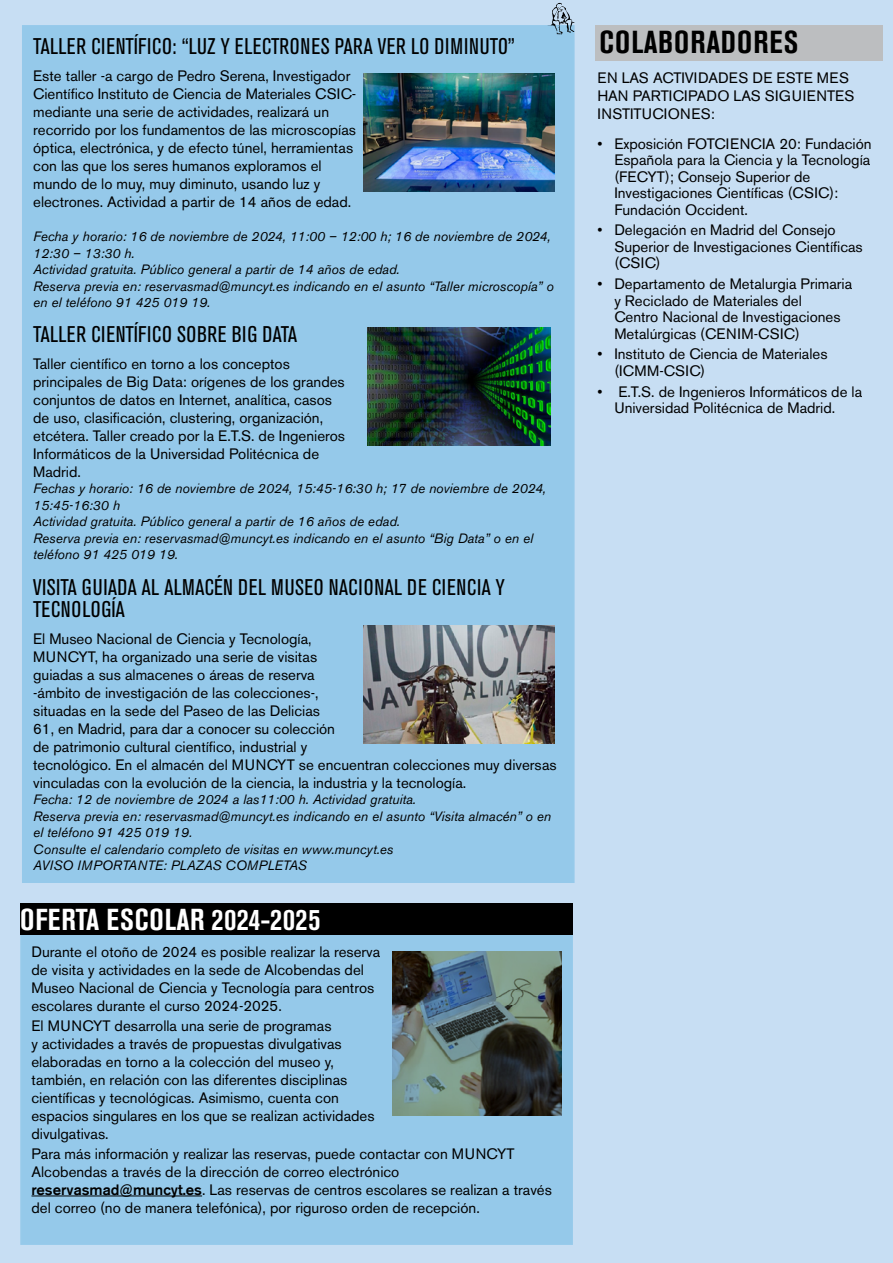
<style>
.page{position:relative;width:893px;height:1263px;background:#c7def3}
.page>*{position:absolute;margin:0;border:0;box-sizing:border-box;transform-origin:0 0}
.titulo_-_Lateral{font:700 condensed 31.5px "Akzidenz Grotesk BE";letter-spacing:.035em;color:#000}
.titulo_-_blanco{font:700 condensed 30px "Akzidenz Grotesk BE";letter-spacing:.03em;color:#fff}
.subtitulo{font:condensed 22.5px/22.5px "Akzidenz Grotesk BE";letter-spacing:.02em;color:#000}
.aula_taller{font:15px/18px "Akzidenz Grotesk BE";color:#000}
.reservas_publico_etc{font:15px/18px "Akzidenz Grotesk BE";color:#000}
.textos_taller{font:15px/18px "Akzidenz Grotesk BE";letter-spacing:.01em;color:#000}
.aula_taller-2{font:italic 13.5px/16.5px "Akzidenz Grotesk BE";color:#000}
.s1{font-weight:500}
</style>
<div class="page">
<div style="left:22px;top:25px;width:553px;height:858px;background:#95c9ea"></div>
<div style="left:20px;top:928px;width:553px;height:317px;background:#95c9ea"></div>
<hr style="left:31px;top:1195px;width:171px;height:1px;background:#000">
<div style="left:20px;top:904px;width:553px;height:31px;background:#000"></div>
<img style="left:392px;top:951px;width:169px;height:165px">
<div style="left:595px;top:25px;width:287px;height:36px;background:#bcbec0"></div>
<svg style="left:547px;top:3px;width:28px;height:32px"></svg>
<img style="left:367px;top:327px;width:184px;height:118px">
<img style="left:364px;top:73px;width:190px;height:118px">
<img style="left:364px;top:625px;width:190px;height:118px">
<p class="subtitulo" style="left:33px;top:36px;width:483px">TALLER CIENTÍFICO: “LUZ Y ELECTRONES PARA VER LO DIMINUTO”</p>
<p class="aula_taller" style="left:33px;top:66px;width:325px">Este taller -a cargo de Pedro Serena, Investigador Científico Instituto de Ciencia de Materiales CSIC&shy;mediante una serie de actividades, realizará un recorrido por los fundamentos de las microscopías óptica, electrónica, y de efecto túnel, herramientas con las que los seres humanos exploramos el mundo de lo muy, muy diminuto, usando luz y electrones. Actividad a partir de 14 años de edad.</p>
<p class="aula_taller-2" style="left:33px;top:228px;width:519px">Fecha y horario: 16 de noviembre de 2024, 11:00 – 12:00 h; 16 de noviembre de 2024,<br>12:30 – 13:30 h.</p>
<p class="aula_taller-2" style="left:33px;top:261px;width:368px">Actividad gratuita. Público general a partir de 14 años de edad.</p>
<p class="aula_taller-2" style="left:33px;top:278px;width:522px">Reserva previa en: reservasmad@muncyt.es indicando en el asunto “Taller microscopía” o en el teléfono 91 425 019 19.</p>
<p class="subtitulo" style="left:33px;top:324px;width:265px">TALLER CIENTÍFICO SOBRE BIG DATA</p>
<p class="aula_taller" style="left:33px;top:355px;width:313px">Taller científico en torno a los conceptos principales de Big Data: orígenes de los grandes conjuntos de datos en Internet, analítica, casos de uso, clasificación, clustering, organización, etcétera. Taller creado por la E.T.S. de Ingenieros Informáticos de la Universidad Politécnica de Madrid.</p>
<p class="aula_taller-2" style="left:33px;top:480px;width:514px">Fechas y horario: 16 de noviembre de 2024, 15:45-16:30 h; 17 de noviembre de 2024,<br>15:45-16:30 h</p>
<p class="aula_taller-2" style="left:33px;top:513px;width:368px">Actividad gratuita. Público general a partir de 16 años de edad.</p>
<p class="aula_taller-2" style="left:33px;top:530px;width:501px">Reserva previa en: reservasmad@muncyt.es indicando en el asunto “Big Data” o en el teléfono 91 425 019 19.</p>
<p class="subtitulo" style="left:33px;top:576px;width:473px">VISITA GUIADA AL ALMACÉN DEL MUSEO NACIONAL DE CIENCIA Y<br>TECNOLOGÍA</p>
<p class="aula_taller" style="left:33px;top:629px;width:525px">El Museo Nacional de Ciencia y Tecnología,<br>MUNCYT, ha organizado una serie de visitas<br>guiadas a sus almacenes o áreas de reserva<br>-ámbito de investigación de las colecciones-,<br>situadas en la sede del Paseo de las Delicias<br>61, en Madrid, para dar a conocer su colección<br>de patrimonio cultural científico, industrial y<br>tecnológico. En el almacén del MUNCYT se encuentran colecciones muy diversas vinculadas con la evolución de la ciencia, la industria y la tecnología.</p>
<p class="aula_taller-2" style="left:33px;top:791px;width:384px">Fecha: 12 de noviembre de 2024 a las11:00 h. Actividad gratuita.</p>
<p class="aula_taller-2" style="left:33px;top:808px;width:519px">Reserva previa en: reservasmad@muncyt.es indicando en el asunto “Visita almacén” o en el teléfono 91 425 019 19.</p>
<p class="aula_taller-2" style="left:33px;top:841px;width:362px">Consulte el calendario completo de visitas en www.muncyt.es</p>
<p class="aula_taller-2" style="left:33px;top:857px;width:275px">AVISO IMPORTANTE: PLAZAS COMPLETAS</p>
<p class="titulo_-_blanco" style="left:20px;top:903px;width:302px">OFERTA ESCOLAR 2024-2025</p>
<p class="reservas_publico_etc" style="left:31px;top:942px;width:350px">Durante el otoño de 2024 es posible realizar la reserva de visita y actividades en la sede de Alcobendas del Museo Nacional de Ciencia y Tecnología para centros escolares durante el curso 2024-2025.</p>
<p class="reservas_publico_etc" style="left:31px;top:1016px;width:345px">El MUNCYT desarrolla una serie de programas<br>y actividades a través de propuestas divulgativas elaboradas en torno a la colección del museo y, también, en relación con las diferentes disciplinas científicas y tecnológicas. Asimismo, cuenta con espacios singulares en los que se realizan actividades divulgativas.</p>
<p class="reservas_publico_etc" style="left:31px;top:1144px;width:522px">Para más información y realizar las reservas, puede contactar con MUNCYT Alcobendas a través de la dirección de correo electrónico <span class="s1">reservasmad@muncyt.es</span>. Las reservas de centros escolares se realizan a través del correo (no de manera telefónica), por riguroso orden de recepción.</p>
<p class="titulo_-_Lateral" style="left:600px;top:24px;width:200px">COLABORADORES</p>
<p class="textos_taller" style="left:597px;top:69px;width:259px">EN LAS ACTIVIDADES DE ESTE MES<br>HAN PARTICIPADO LAS SIGUIENTES<br>INSTITUCIONES:</p>
<p class="aula_taller" style="left:614px;top:135px;width:259px;line-height:16.5px;text-indent:-17px">• Exposición FOTCIENCIA 20: Fundación Española para la Ciencia y la Tecnología (FECYT); Consejo Superior de Investigaciones Científicas (CSIC):<br>Fundación Occident.</p>
<p class="aula_taller" style="left:614px;top:222px;width:250px;line-height:16.5px;text-indent:-17px">• Delegación en Madrid del Consejo<br>Superior de Investigaciones Científicas (CSIC)</p>
<p class="aula_taller" style="left:614px;top:276px;width:239px;line-height:16.5px;text-indent:-17px">• Departamento de Metalurgia Primaria y Reciclado de Materiales del<br>Centro Nacional de Investigaciones Metalúrgicas (CENIM-CSIC)</p>
<p class="aula_taller" style="left:614px;top:346px;width:215px;line-height:16.5px;text-indent:-17px">• Instituto de Ciencia de Materiales (ICMM-CSIC)</p>
<p class="aula_taller" style="left:614px;top:383px;width:249px;line-height:16.5px;text-indent:-17px">• E.T.S. de Ingenieros Informáticos de la<br>Universidad Politécnica de Madrid.</p>
</div>
